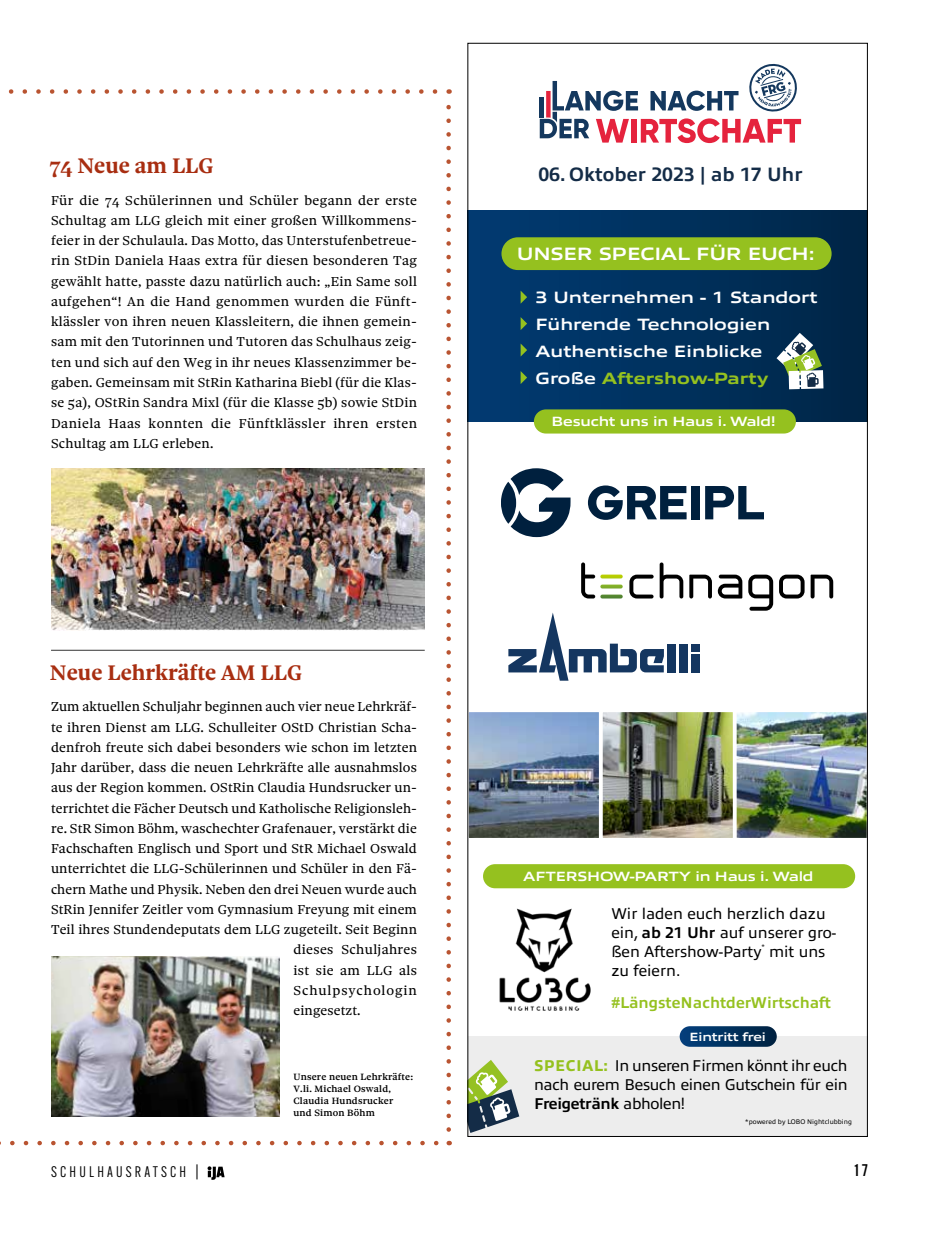
<style>
.page{position:relative;width:936px;height:1234px;background:#fff}
.page>*{position:absolute;margin:0;border:0;box-sizing:border-box;transform-origin:0 0}
.t1{font:700 22.5px "Sole Serif Text";color:#a82e11}
.t2{font:700 19.5px "Allumi Std";color:#142c47}
.t3{font:700 18px "Allumi Std Extended";letter-spacing:-.02em;color:#fff}
.t4{font:700 16.5px/27px "Allumi Std Extended";color:#fff}
.t5{font:500 16.5px "Alternate Gothic ATF";color:#000}
.t6{font:15.75px/18.9px "Allumi Std";color:#000}
.t7{font:700 15.75px "Allumi Std";color:#95c11f}
.t8{font:15px "Alternate Gothic ATF";letter-spacing:.21em;color:#000}
.t9{font:13.8px/20.2px "Sole Serif Text";letter-spacing:.01em;color:#000;text-align:justify}
.t10{font:13.8px "Sole Serif Text";letter-spacing:.065em;color:#000}
.t11{font:700 13.5px "Allumi Std Extended";letter-spacing:-.02em;color:#fff}
.t12{font:700 12px "Allumi Std Extended";letter-spacing:-.02em;color:#fff}
.t13{font:500 9.75px/12px "Sole Serif Caption";letter-spacing:.02em;color:#000}
.t14{font:6.75px "Allumi Std";color:#000}
.s1{font-weight:800;color:#95c11f}
.s2{font-weight:700}
</style>
<div class="page">
<svg style="left:0;top:1140px;width:439px;height:4px"></svg>
<svg style="left:446px;top:89px;width:5px;height:1040px"></svg>
<svg style="left:8px;top:89px;width:427px;height:5px"></svg>
<svg style="left:207px;top:1166px;width:17px;height:13px"></svg>
<img style="left:51px;top:468px;width:373px;height:162px">
<img style="left:51px;top:956px;width:229px;height:160px">
<hr style="left:51px;top:650px;width:373px;height:1px;background:#000">
<div style="left:467px;top:1036px;width:400px;height:100px;background:#ededed"></div>
<svg style="left:539px;top:64px;width:262px;height:79px"></svg>
<div style="left:467px;top:210px;width:400px;height:211px;background:linear-gradient(to right,#013b73,#002646)"></div>
<div style="left:501px;top:237px;width:330px;height:33px;background:#95c11f;border-radius:16px"></div>
<svg style="left:776px;top:333px;width:47px;height:56px"></svg>
<svg style="left:520px;top:290px;width:7px;height:13px"></svg>
<svg style="left:520px;top:317px;width:7px;height:13px"></svg>
<svg style="left:520px;top:343px;width:7px;height:13px"></svg>
<svg style="left:520px;top:371px;width:7px;height:13px"></svg>
<svg style="left:501px;top:468px;width:69px;height:69px"></svg>
<svg style="left:588px;top:485px;width:98px;height:35px"></svg>
<div style="left:691px;top:486px;width:8px;height:33px;background:#00203e"></div>
<svg style="left:705px;top:486px;width:58px;height:33px"></svg>
<svg style="left:508px;top:562px;width:325px;height:118px"></svg>
<div style="left:534px;top:409px;width:261px;height:24px;background:#95c11f;border-radius:12px"></div>
<svg style="left:469px;top:1060px;width:50px;height:72px"></svg>
<div style="left:483px;top:864px;width:372px;height:24px;background:#95c11f;border-radius:12px"></div>
<img style="left:499px;top:908px;width:92px;height:103px">
<img style="left:603px;top:713px;width:128px;height:123px">
<img style="left:469px;top:712px;width:130px;height:126px">
<div style="left:599px;top:709px;width:136px;height:131px;border:3px solid #fff"></div>
<img style="left:733px;top:709px;width:132px;height:131px">
<div style="left:679px;top:1025px;width:97px;height:21px;background:linear-gradient(to right,#084480,#002240);border-radius:10px"></div>
<h1 class="t1" style="left:50px;top:153px;width:165px">74 Neue am LLG</h1>
<p class="t9" style="left:51px;top:190px;width:367px">Für die 74 Schülerinnen und Schüler begann der erste Schultag am LLG gleich mit einer großen Willkommens&shy;feier in der Schulaula. Das Motto, das Unterstufenbetreue&shy;rin StDin Daniela Haas extra für diesen besonderen Tag gewählt hatte, passte dazu natürlich auch: „Ein Same soll aufgehen“! An die Hand genommen wurden die Fünft&shy;klässler von ihren neuen Klassleitern, die ihnen gemein&shy;sam mit den Tutorinnen und Tutoren das Schulhaus zeig&shy;ten und sich auf den Weg in ihr neues Klassenzimmer be&shy;gaben. Gemeinsam mit StRin Katharina Biebl (für die Klas&shy;se 5a), OStRin Sandra Mixl (für die Klasse 5b) sowie StDin Daniela Haas konnten die Fünftklässler ihren ersten Schultag am LLG erleben.</p>
<h1 class="t1" style="left:50px;top:659px;width:253px">Neue Lehrkräfte AM LLG</h1>
<p class="t9" style="left:51px;top:696px;width:367px">Zum aktuellen Schuljahr beginnen auch vier neue Lehrkräf-</p>
<p class="t9" style="left:51px;top:716px;width:367px">te ihren Dienst am LLG. Schulleiter OStD Christian Scha-</p>
<p class="t9" style="left:51px;top:737px;width:367px">denfroh freute sich dabei besonders wie schon im letzten</p>
<p class="t9" style="left:51px;top:757px;width:367px">Jahr darüber, dass die neuen Lehrkräfte alle ausnahmslos</p>
<p class="t9" style="left:51px;top:777px;width:367px">aus der Region kommen. OStRin Claudia Hundsrucker un-</p>
<p class="t9" style="left:51px;top:797px;width:367px">terrichtet die Fächer Deutsch und Katholische Religionsleh-</p>
<p class="t9" style="left:51px;top:818px;width:367px">re. StR Simon Böhm, waschechter Grafenauer, verstärkt die</p>
<p class="t9" style="left:51px;top:838px;width:367px">Fachschaften Englisch und Sport und StR Michael Oswald</p>
<p class="t9" style="left:51px;top:858px;width:367px">unterrichtet die LLG-Schülerinnen und Schüler in den Fä-</p>
<p class="t9" style="left:51px;top:878px;width:367px">chern Mathe und Physik. Neben den drei Neuen wurde auch</p>
<p class="t9" style="left:51px;top:899px;width:367px">StRin Jennifer Zeitler vom Gymnasium Freyung mit einem</p>
<p class="t9" style="left:51px;top:919px;width:367px">Teil ihres Stundendeputats dem LLG zugeteilt. Seit Beginn</p>
<p class="t9" style="left:293px;top:939px;width:125px">dieses Schuljahres</p>
<p class="t9" style="left:293px;top:959px;width:125px">ist sie am LLG als</p>
<p class="t10" style="left:293px;top:982px;width:125px">Schulpsychologin</p>
<p class="t9" style="left:293px;top:1000px;width:69px">eingesetzt.</p>
<p class="t13" style="left:293px;top:1070px;width:121px">Unsere neuen Lehrkräfte:<br>V.li. Michael Oswald,<br>Claudia Hundsrucker und Simon Böhm</p>
<h2 class="t2" style="left:538px;top:163px;width:265px">06. Oktober 2023 | ab 17 Uhr</h2>
<h3 class="t3" style="left:517px;top:244px;width:300px">UNSER SPECIAL FÜR EUCH:</h3>
<p class="t4" style="left:535px;top:284px;width:284px">3 Unternehmen - 1 Standort<br>Führende Technologien<br>Authentische Einblicke<br>Große <span class="s1">Aftershow-Party</span></p>
<p class="t11" style="left:551px;top:414px;width:226px">Besucht uns in Haus i. Wald!</p>
<p class="t11" style="left:523px;top:869px;width:292px">AFTERSHOW-PARTY in Haus i. Wald</p>
<p class="t6" style="left:611px;top:904px;width:226px">Wir laden euch herzlich dazu ein, <span class="s2">ab 21 Uhr</span> auf unserer gro&shy;ßen Aftershow-Party mit uns zu feiern.</p>
<p class="t7" style="left:611px;top:994px;width:221px">#LängsteNachtderWirtschaft</p>
<p class="t14" style="left:761px;top:942px;width:5px">*</p>
<p class="t12" style="left:689px;top:1029px;width:78px">Eintritt frei</p>
<p class="t6" style="left:534px;top:1056px;width:315px;text-align:justify"><span class="s1">SPECIAL:</span> In unseren Firmen könnt ihr euch nach eurem Besuch einen Gutschein für ein <span class="s2">Freigetränk</span> abholen!</p>
<p class="t14" style="left:745px;top:1118px;width:108px">*powered by LOBO Nightclubbing</p>
<p class="t8" style="left:51px;top:1162px;width:150px">SCHULHAUSRATSCH |</p>
<p class="t5" style="left:854px;top:1159px;width:15px">17</p>
</div>
